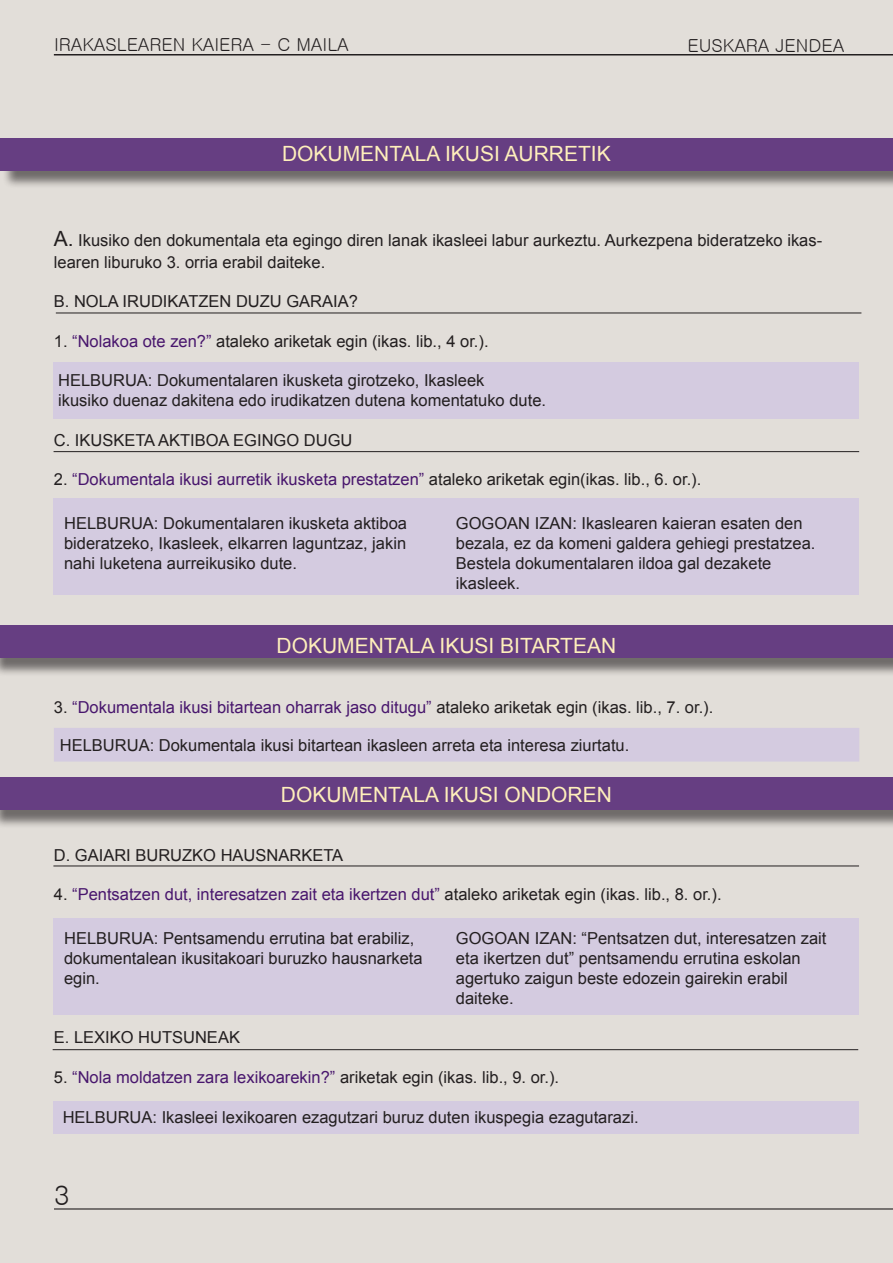
<style>
.page{position:relative;width:893px;height:1263px;background:#e2ded9}
.page>*{position:absolute;margin:0;border:0;box-sizing:border-box;transform-origin:0 0}
.t1{font:27px "Gulim";color:#231f20}
.t2{font:21px "Arial";color:#feefbb}
.t3{font:18px "Gulim";color:#231f20}
.t4{font:16.5px/19.8px "Arial";color:#231f20}
.t5{font:16.5px "Arial";color:#48166d}
.s1{font-size:21px}
.s2{color:#48166d}
.s3{color:#231f20}
</style>
<div class="page">
<hr style="left:54px;top:1208px;width:839px;height:1px;background:#231f20">
<hr style="left:54px;top:54px;width:839px;height:2px;background:#231f20">
<div style="left:53px;top:1101px;width:806px;height:33px;background:#d4cbe0"></div>
<div style="left:53px;top:918px;width:806px;height:97px;background:#d4cbe0"></div>
<div style="left:0;top:779px;width:893px;height:50px;background:#231f20;opacity:.75"></div>
<div style="left:0;top:777px;width:893px;height:33px;background:#663e82"></div>
<div style="left:0;top:627px;width:893px;height:50px;background:#231f20;opacity:.75"></div>
<div style="left:0;top:625px;width:893px;height:33px;background:#663e82"></div>
<div style="left:53px;top:498px;width:806px;height:97px;background:#d4cbe0"></div>
<div style="left:54px;top:362px;width:805px;height:56px;background:#d4cbe0"></div>
<div style="left:2px;top:140px;width:891px;height:49px;background:#231f20;opacity:.75"></div>
<div style="left:0;top:138px;width:893px;height:32px;background:#663e82"></div>
<div style="left:54px;top:728px;width:805px;height:33px;background:#d4cbe0"></div>
<hr style="left:56px;top:313px;width:805px;height:1px;background:#231f20">
<hr style="left:54px;top:451px;width:805px;height:1px;background:#231f20">
<hr style="left:53px;top:865px;width:806px;height:1px;background:#231f20">
<hr style="left:53px;top:1049px;width:805px;height:1px;background:#231f20">
<p class="t3" style="left:54px;top:36px;width:296px">IRAKASLEAREN KAIERA - C MAILA</p>
<p class="t3" style="left:687px;top:36px;width:158px">EUSKARA JENDEA</p>
<p class="t2" style="left:282px;top:140px;width:330px">DOKUMENTALA IKUSI AURRETIK</p>
<p class="t4" style="left:54px;top:230px;width:770px;line-height:21.6px"><span class="s1">A.</span> Ikusiko den dokumentala eta egingo diren lanak ikasleei labur aurkeztu. Aurkezpena bideratzeko ikas&shy;learen liburuko 3. orria erabil daiteke.</p>
<p class="t4" style="left:54px;top:292px;width:306px">B. NOLA IRUDIKATZEN DUZU GARAIA?</p>
<p class="t4" style="left:54px;top:331px;width:436px">1. <span class="s2">“Nolakoa ote zen?”</span> ataleko ariketak egin (ikas. lib., 4 or.).</p>
<p class="t4" style="left:58px;top:371px;width:428px">HELBURUA: Dokumentalaren ikusketa girotzeko, Ikasleek</p>
<p class="t4" style="left:58px;top:391px;width:489px">ikusiko duenaz dakitena edo irudikatzen dutena komentatuko dute.</p>
<p class="t4" style="left:54px;top:430px;width:300px">C. IKUSKETA AKTIBOA EGINGO DUGU</p>
<p class="t5" style="left:54px;top:469px;width:649px"><span class="s3">2.</span> “Dokumentala ikusi aurretik ikusketa prestatzen” <span class="s3">ataleko ariketak egin(ikas. lib., 6. or.).</span></p>
<p class="t4" style="left:64px;top:514px;width:344px;text-align:justify">HELBURUA: Dokumentalaren ikusketa aktiboa bideratzeko, Ikasleek, elkarren laguntzaz, jakin nahi luketena aurreikusiko dute.</p>
<p class="t4" style="left:456px;top:514px;width:361px">GOGOAN IZAN: Ikaslearen kaieran esaten den bezala, ez da komeni galdera gehiegi prestatzea.</p>
<p class="t4" style="left:456px;top:553px;width:317px">Bestela dokumentalaren ildoa gal dezakete ikasleek.</p>
<p class="t2" style="left:277px;top:632px;width:341px">DOKUMENTALA IKUSI BITARTEAN</p>
<p class="t5" style="left:54px;top:696px;width:661px"><span class="s3">3.</span> “Dokumentala ikusi bitartean oharrak jaso ditugu” <span class="s3">ataleko ariketak egin (ikas. lib., 7. or.).</span></p>
<p class="t4" style="left:60px;top:735px;width:571px">HELBURUA: Dokumentala ikusi bitartean ikasleen arreta eta interesa ziurtatu.</p>
<p class="t2" style="left:281px;top:781px;width:333px">DOKUMENTALA IKUSI ONDOREN</p>
<p class="t4" style="left:54px;top:845px;width:291px">D. GAIARI BURUZKO HAUSNARKETA</p>
<p class="t5" style="left:54px;top:884px;width:669px"><span class="s3">4.</span> “Pentsatzen dut, interesatzen zait eta ikertzen dut” <span class="s3">ataleko ariketak egin (ikas. lib., 8. or.).</span></p>
<p class="t4" style="left:64px;top:929px;width:360px">HELBURUA: Pentsamendu errutina bat erabiliz, dokumentalean ikusitakoari buruzko hausnarketa egin.</p>
<p class="t4" style="left:456px;top:929px;width:372px">GOGOAN IZAN: “Pentsatzen dut, interesatzen zait eta ikertzen dut” pentsamendu errutina eskolan</p>
<p class="t4" style="left:456px;top:968px;width:333px">agertuko zaigun beste edozein gairekin erabil daiteke.</p>
<p class="t4" style="left:54px;top:1028px;width:188px">E. LEXIKO HUTSUNEAK</p>
<p class="t4" style="left:54px;top:1067px;width:507px">5. <span class="s2">“Nola moldatzen zara lexikoarekin?”</span> ariketak egin (ikas. lib., 9. or.).</p>
<p class="t4" style="left:63px;top:1107px;width:577px">HELBURUA: Ikasleei lexikoaren ezagutzari buruz duten ikuspegia ezagutarazi.</p>
<h1 class="t1" style="left:54px;top:1181px;width:17px">3</h1>
</div>
